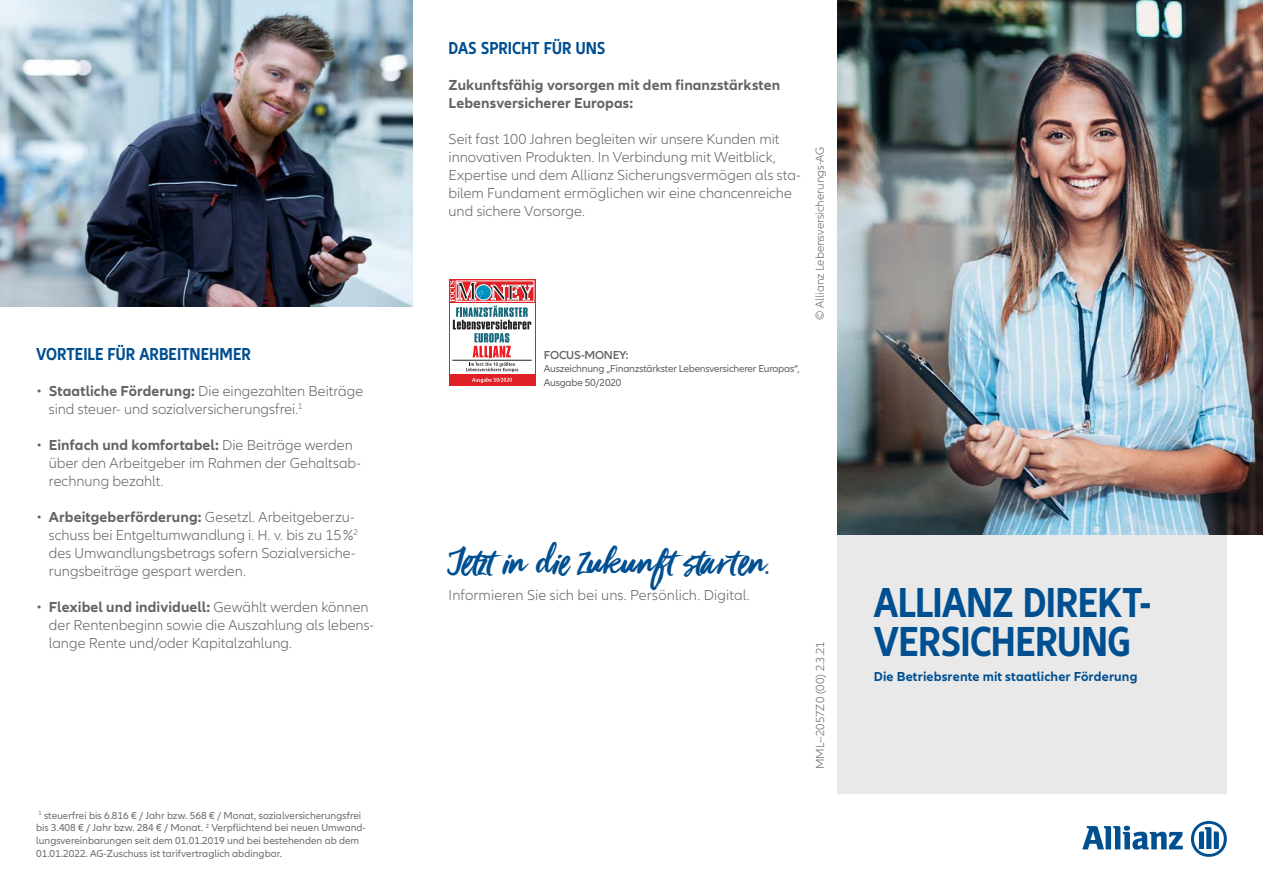
<style>
.page{position:relative;width:1263px;height:893px;background:#fff}
.page>*{position:absolute;margin:0;border:0;box-sizing:border-box;transform-origin:0 0}
.t1{font:700 condensed 43.5px/39.2px "Allianz Neo";letter-spacing:-.015em;color:#004f91}
.t2{font:40.5px "Viva Beautiful";color:#004f91}
.t3{font:700 condensed 18px "Allianz Neo";color:#004f91}
.t4{font:300 15px/18px "Allianz Neo";color:#636366}
.t5{font:700 15px/18px "Allianz Neo";letter-spacing:.005em;color:#636366}
.t6{font:700 13.5px "Allianz Neo";letter-spacing:.01em;color:#004f91}
.t7{font:300 12px "Allianz Neo";color:#636366}
.t8{font:600 12px "Allianz Neo";letter-spacing:-.02em;color:#636366}
.t9{font:10.5px/12.8px "Allianz Neo";color:#6c6d70}
.t10{font:10.5px/13.5px "Allianz Neo";letter-spacing:-.02em;color:#636366}
.s1{font-weight:700}
</style>
<div class="page">
<div style="left:838px;top:535px;width:389px;height:259px;background:#e8e9e8"></div>
<svg style="left:1082px;top:826px;width:101px;height:24px"></svg>
<svg style="left:1191px;top:821px;width:36px;height:36px"></svg>
<img style="left:838px;top:0;width:425px;height:535px">
<img style="left:0;top:0;width:412px;height:306px">
<svg style="left:449px;top:279px;width:86px;height:107px"></svg>
<svg style="left:472px;top:378px;width:40px;height:5px"></svg>
<svg style="left:450px;top:281px;width:84px;height:91px"></svg>
<p class="t3" style="left:36px;top:344px;width:216px">VORTEILE FÜR ARBEITNEHMER</p>
<p class="t4" style="left:49px;top:383px;width:316px;text-indent:-13px">• <span class="s1">Staatliche Förderung:</span> Die eingezahlten Beiträge sind steuer- und sozialversicherungsfrei.<sup>1</sup></p>
<p class="t4" style="left:49px;top:437px;width:314px;text-indent:-13px">• <span class="s1">Einfach und komfortabel:</span> Die Beiträge werden über den Arbeitgeber im Rahmen der Gehaltsab&shy;rechnung bezahlt.</p>
<p class="t4" style="left:49px;top:509px;width:311px;text-indent:-13px">• <span class="s1">Arbeitgeberförderung:</span> Gesetzl. Arbeitgeberzu&shy;schuss bei Entgeltumwandlung i. H. v. bis zu 15%<sup>2 </sup>des Umwandlungsbetrags sofern Sozialversiche&shy;rungsbeiträge gespart werden.</p>
<p class="t4" style="left:49px;top:599px;width:327px;text-indent:-13px">• <span class="s1">Flexibel und individuell:</span> Gewählt werden können der Rentenbeginn sowie die Auszahlung als lebens&shy;lange Rente und/oder Kapitalzahlung.</p>
<p class="t9" style="left:36px;top:809px;width:331px"><sup>1</sup> steuerfrei bis 6.816 € / Jahr bzw. 568 € / Monat, sozialversicherungsfrei bis 3.408 € / Jahr bzw. 284 € / Monat. <sup>2</sup> Verpflichtend bei neuen Umwand&shy;lungsvereinbarungen seit dem 01.01.2019 und bei bestehenden ab dem 01.01.2022. AG-Zuschuss ist tarifvertraglich abdingbar.</p>
<p class="t3" style="left:449px;top:38px;width:158px">DAS SPRICHT FÜR UNS</p>
<p class="t5" style="left:449px;top:76px;width:333px">Zukunftsfähig vorsorgen mit dem finanzstärksten<br>Lebensversicherer Europas:</p>
<p class="t4" style="left:449px;top:131px;width:353px">Seit fast 100 Jahren begleiten wir unsere Kunden mit innovativen Produkten. In Verbindung mit Weitblick, Expertise und dem Allianz Sicherungsvermögen als sta&shy;bilem Fundament ermöglichen wir eine chancenreiche und sichere Vorsorge.</p>
<p class="t8" style="left:544px;top:348px;width:86px">FOCUS-MONEY:</p>
<p class="t10" style="left:544px;top:362px;width:257px">Auszeichnung „Finanzstärkster Lebensversicherer Europas“,<br>Ausgabe 50/2020</p>
<p class="t7" style="left:813px;top:320px;width:175px;rotate:-90deg">© Allianz Lebensversicherungs-AG</p>
<h2 class="t2" style="left:449px;top:535px;width:323px">Jetzt in die Zukunft starten.</h2>
<p class="t4" style="left:449px;top:586px;width:302px">Informieren Sie sich bei uns. Persönlich. Digital.</p>
<p class="t7" style="left:813px;top:769px;width:130px;rotate:-90deg">MML--2057Z0 (00) 2.3.21</p>
<h1 class="t1" style="left:874px;top:584px;width:279px">ALLIANZ DIREKT-<br>VERSICHERUNG</h1>
<p class="t6" style="left:874px;top:669px;width:265px">Die Betriebsrente mit staatlicher Förderung</p>
</div>
